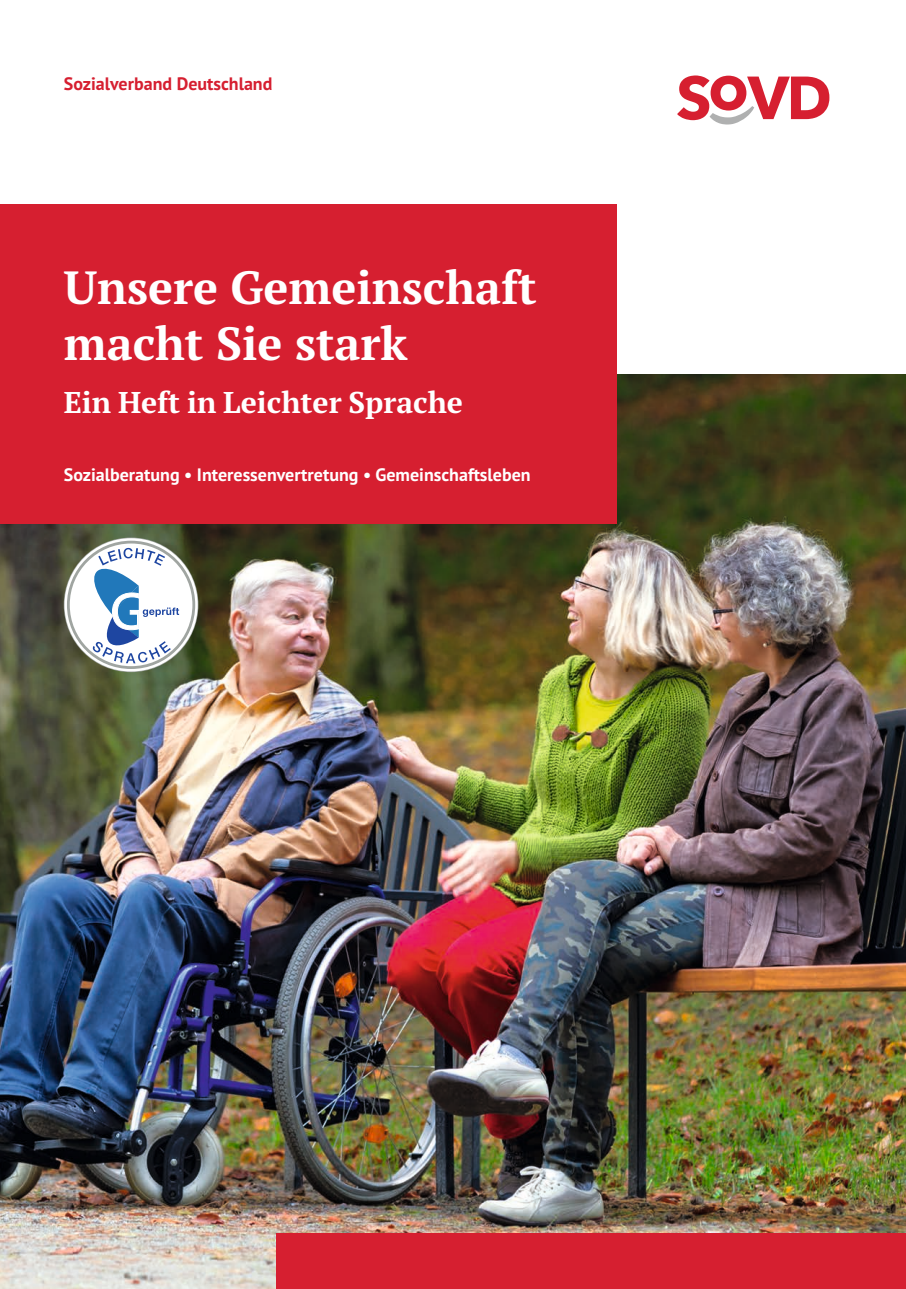
<style>
.page{position:relative;width:906px;height:1289px;background:#fff}
.page>*{position:absolute;margin:0;border:0;box-sizing:border-box;transform-origin:0 0}
.t1{font:700 46.5px/55.8px "PT Serif Pro";color:#fff}
.t2{font:700 30px "PT Serif Pro";color:#fff}
.t3{font:700 18px "PT Sans Pro";color:#fff}
.t4{font:700 18px "PT Sans Pro";color:#d61f30}
</style>
<div class="page">
<img style="left:0;top:374px;width:906px;height:914px">
<div style="left:0;top:204px;width:617px;height:319px;background:#d61f30"></div>
<div style="left:276px;top:1233px;width:630px;height:55px;background:#d61f30"></div>
<svg style="left:64px;top:538px;width:134px;height:133px"></svg>
<svg style="left:69px;top:543px;width:124px;height:120px"></svg>
<div style="left:67px;top:540px;width:128px;height:129px;border:3px solid #a0a5a1;border-radius:50%"></div>
<svg style="left:677px;top:75px;width:152px;height:50px"></svg>
<p class="t4" style="left:64px;top:72px;width:210px">Sozialverband Deutschland</p>
<h1 class="t1" style="left:64px;top:258px;width:474px">Unsere Gemeinschaft macht Sie stark</h1>
<h2 class="t2" style="left:64px;top:382px;width:401px">Ein Heft in Leichter Sprache</h2>
<p class="t3" style="left:64px;top:462px;width:468px">Sozialberatung • Interessenvertretung • Gemeinschaftsleben</p>
</div>
